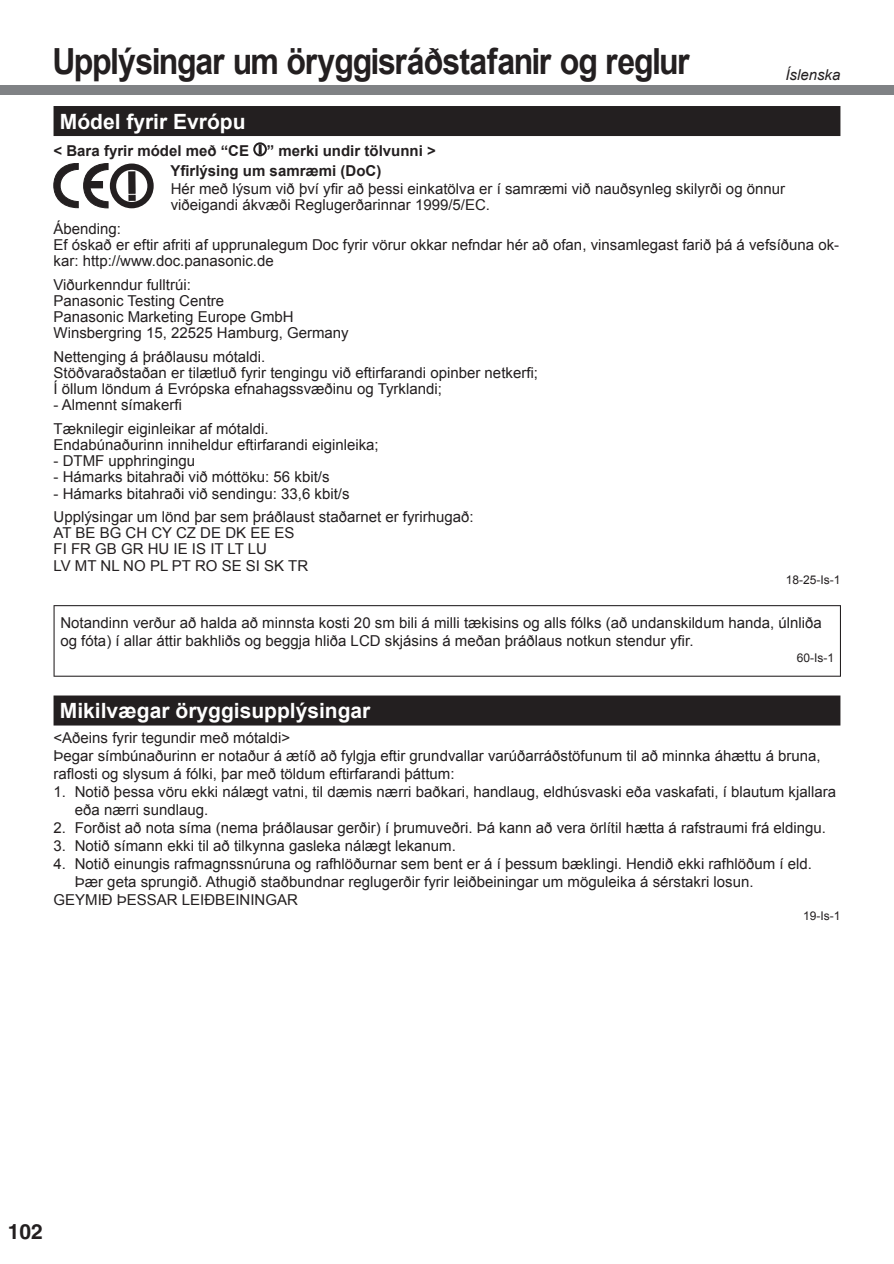
<style>
.page{position:relative;width:894px;height:1264px;background:#fff}
.page>*{position:absolute;margin:0;border:0;box-sizing:border-box;transform-origin:0 0}
.t1{font:700 36px "Arial";letter-spacing:-.04em;color:#231f20;scale:.89 1}
.t2{font:700 21px "Arial";color:#fff}
.t3{font:700 21px "Helvetica";color:#231f20}
.t4{font:15px/16.2px "Arial";color:#231f20}
.t5{font:700 15px/20.1px "Arial";color:#231f20}
.t6{font:italic 15px "Arial";color:#231f20}
.t7{font:12px "Arial";color:#231f20}
</style>
<div class="page">
<div style="left:0;top:85px;width:893px;height:8px;background:#808285"></div>
<div style="left:54px;top:106px;width:786px;height:30px;background:#231f20"></div>
<div style="left:54px;top:695px;width:786px;height:30px;background:#231f20"></div>
<svg style="left:254px;top:143px;width:12px;height:12px"></svg>
<div style="left:253px;top:142px;width:14px;height:14px;border:2px solid #231f20;border-radius:50%"></div>
<svg style="left:259px;top:145px;width:2px;height:9px"></svg>
<svg style="left:54px;top:163px;width:54px;height:45px"></svg>
<div style="left:87px;top:182px;width:16px;height:6px;background:#231f20"></div>
<div style="left:87px;top:181px;width:16px;height:7px;border:1px solid #231f20"></div>
<svg style="left:113px;top:167px;width:37px;height:38px"></svg>
<div style="left:110px;top:163px;width:44px;height:45px;border:6px solid #231f20;border-radius:50%"></div>
<div style="left:129px;top:172px;width:6px;height:21px;background:#231f20"></div>
<div style="left:128px;top:171px;width:7px;height:22px;border:1px solid #231f20"></div>
<svg style="left:129px;top:195px;width:6px;height:5px"></svg>
<hr style="left:54px;top:605px;width:787px;height:1px;background:#231f20">
<hr style="left:54px;top:606px;width:1px;height:69px;background:#231f20">
<hr style="left:840px;top:606px;width:1px;height:69px;background:#231f20">
<hr style="left:54px;top:675px;width:787px;height:1px;background:#231f20">
<div style="left:0;top:86px;width:893px;height:9px;background:#808285"></div>
<h1 class="t1" style="left:53px;top:41px;width:717px">Upplýsingar um öryggisráðstafanir og reglur</h1>
<p class="t6" style="left:785px;top:66px;width:57px">Íslenska</p>
<h2 class="t2" style="left:60px;top:109px;width:187px">Módel fyrir Evrópu</h2>
<p class="t5" style="left:170px;top:141px;width:267px;text-indent:-117px">&lt; Bara fyrir módel með “CE ” merki undir tölvunni &gt;<br>Yfirlýsing um samræmi (DoC)</p>
<p class="t4" style="left:171px;top:181px;width:616px">Hér með lýsum við því yfir að þessi einkatölva er í samræmi við nauðsynleg skilyrði og önnur viðeigandi ákvæði Reglugerðarinnar 1999/5/EC.</p>
<p class="t4" style="left:54px;top:221px;width:787px">Ábending:<br>Ef óskað er eftir afriti af upprunalegum Doc fyrir vörur okkar nefndar hér að ofan, vinsamlegast farið þá á vefsíðuna ok&shy;kar: http://www.doc.panasonic.de</p>
<p class="t4" style="left:54px;top:276px;width:297px">Viðurkenndur fulltrúi:<br>Panasonic Testing Centre<br>Panasonic Marketing Europe GmbH<br>Winsbergring 15, 22525 Hamburg, Germany</p>
<p class="t4" style="left:54px;top:348px;width:486px">Nettenging á þráðlausu mótaldi.<br>Stöðvaraðstaðan er tilætluð fyrir tengingu við eftirfarandi opinber netkerfi;<br>Í öllum löndum á Evrópska efnahagssvæðinu og Tyrklandi;</p>
<p class="t4" style="left:54px;top:393px;width:217px;line-height:23.7px">- Almennt símakerfi<br>Tæknilegir eiginleikar af mótaldi.</p>
<p class="t4" style="left:54px;top:437px;width:327px">Endabúnaðurinn inniheldur eftirfarandi eiginleika;</p>
<p class="t4" style="left:54px;top:453px;width:143px">- DTMF upphringingu</p>
<p class="t4" style="left:54px;top:469px;width:277px">- Hámarks bitahraði við móttöku: 56 kbit/s</p>
<p class="t4" style="left:54px;top:481px;width:422px;line-height:23.7px">- Hámarks bitahraði við sendingu: 33,6 kbit/s<br>Upplýsingar um lönd þar sem þráðlaust staðarnet er fyrirhugað:</p>
<p class="t4" style="left:54px;top:525px;width:256px">AT BE BG CH CY CZ DE DK EE ES<br>FI FR GB GR HU IE IS IT LT LU<br>LV MT NL NO PL PT RO SE SI SK TR</p>
<p class="t7" style="left:785px;top:573px;width:56px">18-25-Is-1</p>
<p class="t4" style="left:60px;top:614px;width:763px;line-height:18px">Notandinn verður að halda að minnsta kosti 20 sm bili á milli tækisins og alls fólks (að undanskildum handa, úlnliða og fóta) í allar áttir bakhliðs og beggja hliða LCD skjásins á meðan þráðlaus notkun stendur yfir.</p>
<p class="t7" style="left:796px;top:650px;width:39px">60-Is-1</p>
<h2 class="t2" style="left:60px;top:699px;width:312px">Mikilvægar öryggisupplýsingar</h2>
<p class="t4" style="left:54px;top:728px;width:768px;line-height:18px">&lt;Aðeins fyrir tegundir með mótaldi&gt;<br>Þegar símbúnaðurinn er notaður á ætíð að fylgja eftir grundvallar varúðarráðstöfunum til að minnka áhættu á bruna, raflosti og slysum á fólki, þar með töldum eftirfarandi þáttum:</p>
<p class="t4" style="left:75px;top:782px;width:763px;line-height:18px;text-indent:-21px">1. Notið þessa vöru ekki nálægt vatni, til dæmis nærri baðkari, handlaug, eldhúsvaski eða vaskafati, í blautum kjallara eða nærri sundlaug.</p>
<p class="t4" style="left:54px;top:819px;width:774px">2. Forðist að nota síma (nema þráðlausar gerðir) í þrumuveðri. Þá kann að vera örlítil hætta á rafstraumi frá eldingu.</p>
<p class="t4" style="left:54px;top:837px;width:404px">3. Notið símann ekki til að tilkynna gasleka nálægt lekanum.</p>
<p class="t4" style="left:54px;top:855px;width:760px">4. Notið einungis rafmagnssnúruna og rafhlöðurnar sem bent er á í þessum bæklingi. Hendið ekki rafhlöðum í eld.</p>
<p class="t4" style="left:75px;top:873px;width:680px">Þær geta sprungið. Athugið staðbundnar reglugerðir fyrir leiðbeiningar um möguleika á sérstakri losun.</p>
<p class="t4" style="left:54px;top:891px;width:246px">GEYMIÐ ÞESSAR LEIÐBEININGAR</p>
<p class="t7" style="left:803px;top:909px;width:39px">19-Is-1</p>
<h2 class="t3" style="left:8px;top:1223px;width:37px">102</h2>
</div>
